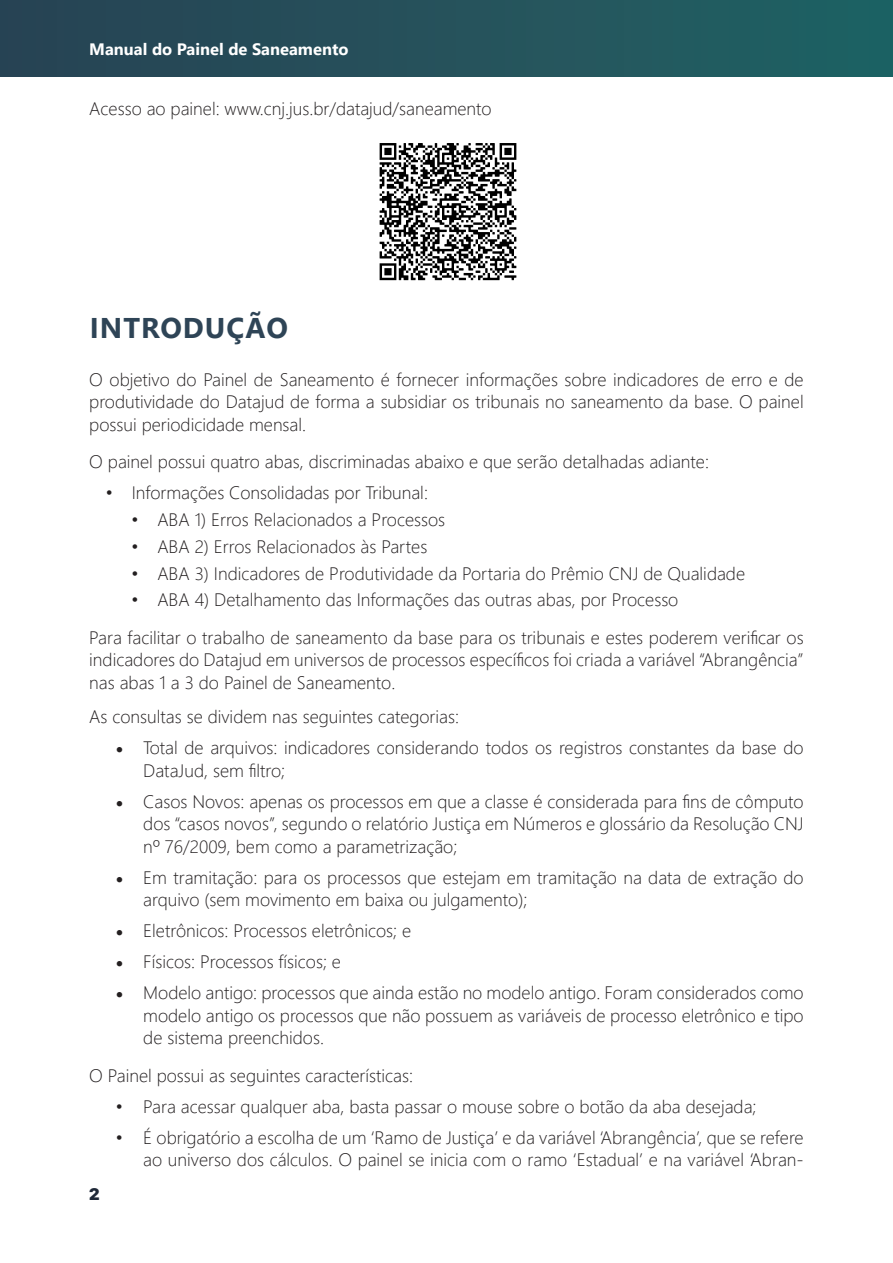
<style>
.page{position:relative;width:893px;height:1263px;background:#fff}
.page>*{position:absolute;margin:0;border:0;box-sizing:border-box;transform-origin:0 0}
.T1{font:700 28.5px "Segoe UI";letter-spacing:.035em;color:#2e4456}
.x_msonormal{font:300 18px/22.5px "Segoe UI";color:#231f20;text-align:justify}
.t1{font:700 16.5px "Segoe UI";color:#fff}
.t2{font:900 16.5px "SFUI Display";color:#1e2837}
.s1{font-family:"Arial";font-weight:400}
</style>
<div class="page">
<div style="left:0;top:0;width:893px;height:77px;background:linear-gradient(to right,#284254,#1f6263)"></div>
<img style="left:379px;top:143px;width:138px;height:138px">
<p class="t1" style="left:89px;top:33px;width:261px">Manual do Painel de Saneamento</p>
<p class="x_msonormal" style="left:89px;top:96px;width:404px">Acesso ao painel: www.cnj.jus.br/datajud/saneamento</p>
<p class="T1" style="left:90px;top:301px;width:200px">INTRODUÇÃO</p>
<p class="x_msonormal" style="left:89px;top:366px;width:716px">O objetivo do Painel de Saneamento é fornecer informações sobre indicadores de erro e de produtividade do Datajud de forma a subsidiar os tribunais no saneamento da base. O painel possui periodicidade mensal.</p>
<p class="x_msonormal" style="left:89px;top:449px;width:621px">O painel possui quatro abas, discriminadas abaixo e que serão detalhadas adiante:</p>
<p class="x_msonormal" style="left:106px;top:480px;width:323px"><span class="s1">•</span> Informações Consolidadas por Tribunal:</p>
<p class="x_msonormal" style="left:132px;top:507px;width:315px"><span class="s1">•</span> ABA 1) Erros Relacionados a Processos</p>
<p class="x_msonormal" style="left:132px;top:533px;width:297px"><span class="s1">•</span> ABA 2) Erros Relacionados às Partes</p>
<p class="x_msonormal" style="left:132px;top:560px;width:615px"><span class="s1">•</span> ABA 3) Indicadores de Produtividade da Portaria do Prêmio CNJ de Qualidade</p>
<p class="x_msonormal" style="left:132px;top:587px;width:548px"><span class="s1">•</span> ABA 4) Detalhamento das Informações das outras abas, por Processo</p>
<p class="x_msonormal" style="left:89px;top:624px;width:716px">Para facilitar o trabalho de saneamento da base para os tribunais e estes poderem verificar os indicadores do Datajud em universos de processos específicos foi criada a variável “Abrangência” nas abas 1 a 3 do Painel de Saneamento.</p>
<p class="x_msonormal" style="left:89px;top:704px;width:371px">As consultas se dividem nas seguintes categorias:</p>
<p class="x_msonormal" style="left:143px;top:735px;width:662px;text-indent:-27px">• Total de arquivos: indicadores considerando todos os registros constantes da base do<br>DataJud, sem filtro;</p>
<p class="x_msonormal" style="left:143px;top:788px;width:662px;text-indent:-27px">• Casos Novos: apenas os processos em que a classe é considerada para fins de cômputo dos “casos novos”, segundo o relatório Justiça em Números e glossário da Resolução CNJ nº 76/2009, bem como a parametrização;</p>
<p class="x_msonormal" style="left:143px;top:864px;width:662px;text-indent:-27px">• Em tramitação: para os processos que estejam em tramitação na data de extração do arquivo (sem movimento em baixa ou julgamento);</p>
<p class="x_msonormal" style="left:116px;top:918px;width:296px">• Eletrônicos: Processos eletrônicos; e</p>
<p class="x_msonormal" style="left:116px;top:949px;width:226px">• Físicos: Processos físicos; e</p>
<p class="x_msonormal" style="left:143px;top:980px;width:662px;text-indent:-27px">• Modelo antigo: processos que ainda estão no modelo antigo. Foram considerados como modelo antigo os processos que não possuem as variáveis de processo eletrônico e tipo de sistema preenchidos.</p>
<p class="x_msonormal" style="left:89px;top:1062px;width:325px">O Painel possui as seguintes características:</p>
<p class="x_msonormal" style="left:116px;top:1093px;width:642px"><span class="s1">•</span> Para acessar qualquer aba, basta passar o mouse sobre o botão da aba desejada;</p>
<p class="x_msonormal" style="left:116px;top:1124px;width:689px;text-align:right"><span class="s1">•</span> É obrigatório a escolha de um ‘Ramo de Justiça’ e da variável ‘Abrangência’, que se refere ao universo dos cálculos. O painel se inicia com o ramo ‘Estadual’ e na variável ‘Abran-</p>
<p class="t2" style="left:89px;top:1184px;width:12px">2</p>
</div>
